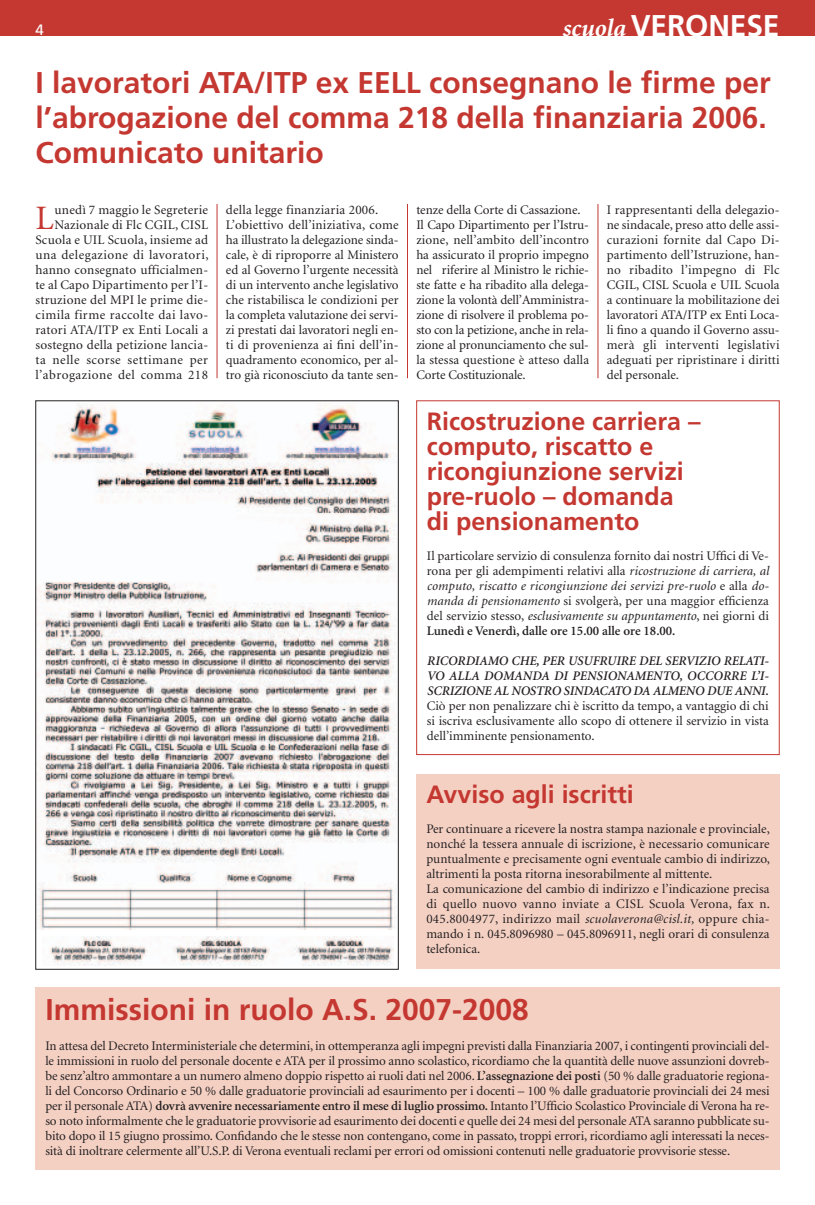
<style>
.page{position:relative;width:815px;height:1205px;background:#fff}
.page>*{position:absolute;margin:0;border:0;box-sizing:border-box;transform-origin:0 0}
.t1{font:34.25px "Minion";color:#c43831}
.t2{font:700 30px/57.8px "Frutiger LT Std";color:#c43831;text-align:right}
.t3{font:700 25px/25px "Frutiger LT Std";color:#c43831}
.t4{font:15px "Frutiger LT Std";color:#fff}
.t5{font:13.12px/15px "Minion";color:#231f20;text-align:justify}
.t6{font:italic 600 13.12px/15px "Minion";letter-spacing:-.01em;color:#231f20;text-align:justify}
.s1{font-family:"Minion";font-style:italic;font-size:25px;color:#fff}
.s2{color:#fff}
.s3{font-style:italic}
.s4{font-weight:600}
</style>
<div class="page">
<div style="left:0;top:0;width:815px;height:35px;background:#c43831"></div>
<hr style="left:217px;top:71px;width:1px;height:307px;background:#c43831">
<hr style="left:407px;top:71px;width:1px;height:307px;background:#c43831">
<hr style="left:598px;top:71px;width:1px;height:307px;background:#c43831">
<div style="left:35px;top:71px;width:745px;height:132px;background:#fff"></div>
<img style="left:37px;top:403px;width:360px;height:526px">
<img style="left:49px;top:937px;width:345px;height:28px">
<div style="left:35px;top:987px;width:745px;height:182px;background:#f4d0c3"></div>
<div style="left:416px;top:400px;width:364px;height:355px;border:1px solid #c43831"></div>
<div style="left:416px;top:774px;width:364px;height:195px;background:#f4d0c3"></div>
<h2 class="t2" style="left:35px;top:-1px;width:746px"><span class="s1">scuola</span> <span class="s2">VERONESE<br></span>I lavoratori ATA/ITP ex EELL consegnano le firme per</h2>
<h2 class="t2" style="left:35px;top:103px;width:733px;line-height:35px;text-align:left">l’abrogazione del comma 218 della finanziaria 2006.<br>Comunicato unitario</h2>
<p class="t4" style="left:35px;top:24px;width:10px">4</p>
<p class="t5" style="left:35px;top:203px;width:175px;text-align:right">unedì 7 maggio le Segreterie<br>Nazionale di Flc CGIL, CISL<br>Scuola e UIL Scuola, insieme ad una delegazione di lavoratori, hanno consegnato ufficialmen&shy;te al Capo Dipartimento per l’I&shy;struzione del MPI le prime die&shy;cimila firme raccolte dai lavo&shy;ratori ATA/ITP ex Enti Locali a sostegno della petizione lancia&shy;ta nelle scorse settimane per l’abrogazione del comma 218</p>
<p class="t5" style="left:226px;top:203px;width:174px;text-align:left">della legge finanziaria 2006.<br>L’obiettivo dell’iniziativa, come ha illustrato la delegazione sinda&shy;cale, è di riproporre al Ministero ed al Governo l’urgente necessità di un intervento anche legislativo che ristabilisca le condizioni per la completa valutazione dei servi&shy;zi prestati dai lavoratori negli en&shy;ti di provenienza ai fini dell’in&shy;quadramento economico, per al&shy;tro già riconosciuto da tante sen-</p>
<p class="t5" style="left:416px;top:203px;width:174px;text-align:left">tenze della Corte di Cassazione.<br>Il Capo Dipartimento per l’Istru&shy;zione, nell’ambito dell’incontro ha assicurato il proprio impegno nel riferire al Ministro le richie&shy;ste fatte e ha ribadito alla delega&shy;zione la volontà dell’Amministra&shy;zione di risolvere il problema po&shy;sto con la petizione, anche in rela&shy;zione al pronunciamento che sul&shy;la stessa questione è atteso dalla Corte Costituzionale.</p>
<p class="t5" style="left:607px;top:203px;width:174px">I rappresentanti della delegazio&shy;ne sindacale, preso atto delle assi&shy;curazioni fornite dal Capo Di&shy;partimento dell’Istruzione, han&shy;no ribadito l’impegno di Flc CGIL, CISL Scuola e UIL Scuola a continuare la mobilitazione dei lavoratori ATA/ITP ex Enti Loca&shy;li fino a quando il Governo assu&shy;merà gli interventi legislativi adeguati per ripristinare i diritti del personale.</p>
<h1 class="t1" style="left:35px;top:205px;width:20px">L</h1>
<h3 class="t3" style="left:427px;top:411px;width:275px">Ricostruzione carriera – computo, riscatto e ricongiunzione servizi pre-ruolo – domanda di pensionamento</h3>
<p class="t5" style="left:427px;top:549px;width:343px">Il particolare servizio di consulenza fornito dai nostri Uffici di Ve&shy;rona per gli adempimenti relativi alla <span class="s3">ricostruzione di carriera, al computo, riscatto e ricongiunzione dei servizi pre-ruolo</span> e alla <span class="s3">do&shy;manda di pensionamento</span> si svolgerà, per una maggior efficienza del servizio stesso, <span class="s3">esclusivamente su appuntamento</span>, nei giorni di <span class="s4">Lunedì e Venerdì, dalle ore 15.00 alle ore 18.00.</span></p>
<p class="t6" style="left:427px;top:654px;width:343px">RICORDIAMO CHE, PER USUFRUIRE DEL SERVIZIO RELATI-VO ALLA DOMANDA DI PENSIONAMENTO, OCCORRE L’I-SCRIZIONE AL NOSTRO SINDACATO DA ALMENO DUE ANNI.</p>
<p class="t5" style="left:427px;top:699px;width:343px">Ciò per non penalizzare chi è iscritto da tempo, a vantaggio di chi si iscriva esclusivamente allo scopo di ottenere il servizio in vista dell’imminente pensionamento.</p>
<h3 class="t3" style="left:426px;top:784px;width:209px">Avviso agli iscritti</h3>
<p class="t5" style="left:426px;top:822px;width:345px;text-align:left">Per continuare a ricevere la nostra stampa nazionale e provinciale, nonché la tessera annuale di iscrizione, è necessario comunicare puntualmente e precisamente ogni eventuale cambio di indirizzo, altrimenti la posta ritorna inesorabilmente al mittente.<br>La comunicazione del cambio di indirizzo e l’indicazione precisa di quello nuovo vanno inviate a CISL Scuola Verona, fax n.<br>045.8004977, indirizzo mail <span class="s3">scuolaverona@cisl.it,</span> oppure chia&shy;mando i n. 045.8096980 – 045.8096911, negli orari di consulenza telefonica.</p>
<h2 class="t2" style="left:45px;top:983px;width:485px">Immissioni in ruolo A.S. 2007-2008</h2>
<p class="t5" style="left:45px;top:1039px;width:726px">In attesa del Decreto Interministeriale che determini, in ottemperanza agli impegni previsti dalla Finanziaria 2007, i contingenti provinciali del&shy;le immissioni in ruolo del personale docente e ATA per il prossimo anno scolastico, ricordiamo che la quantità delle nuove assunzioni dovreb&shy;be senz’altro ammontare a un numero almeno doppio rispetto ai ruoli dati nel 2006. <span class="s4">L’assegnazione dei posti</span> (50 % dalle graduatorie regiona&shy;li del Concorso Ordinario e 50 % dalle graduatorie provinciali ad esaurimento per i docenti – 100 % dalle graduatorie provinciali dei 24 mesi per il personale ATA) <span class="s4">dovrà avvenire necessariamente entro il mese di luglio prossimo.</span> Intanto l’Ufficio Scolastico Provinciale di Verona ha re&shy;so noto informalmente che le graduatorie provvisorie ad esaurimento dei docenti e quelle dei 24 mesi del personale ATA saranno pubblicate su&shy;bito dopo il 15 giugno prossimo. Confidando che le stesse non contengano, come in passato, troppi errori, ricordiamo agli interessati la neces&shy;sità di inoltrare celermente all’U.S.P. di Verona eventuali reclami per errori od omissioni contenuti nelle graduatorie provvisorie stesse.</p>
</div>
